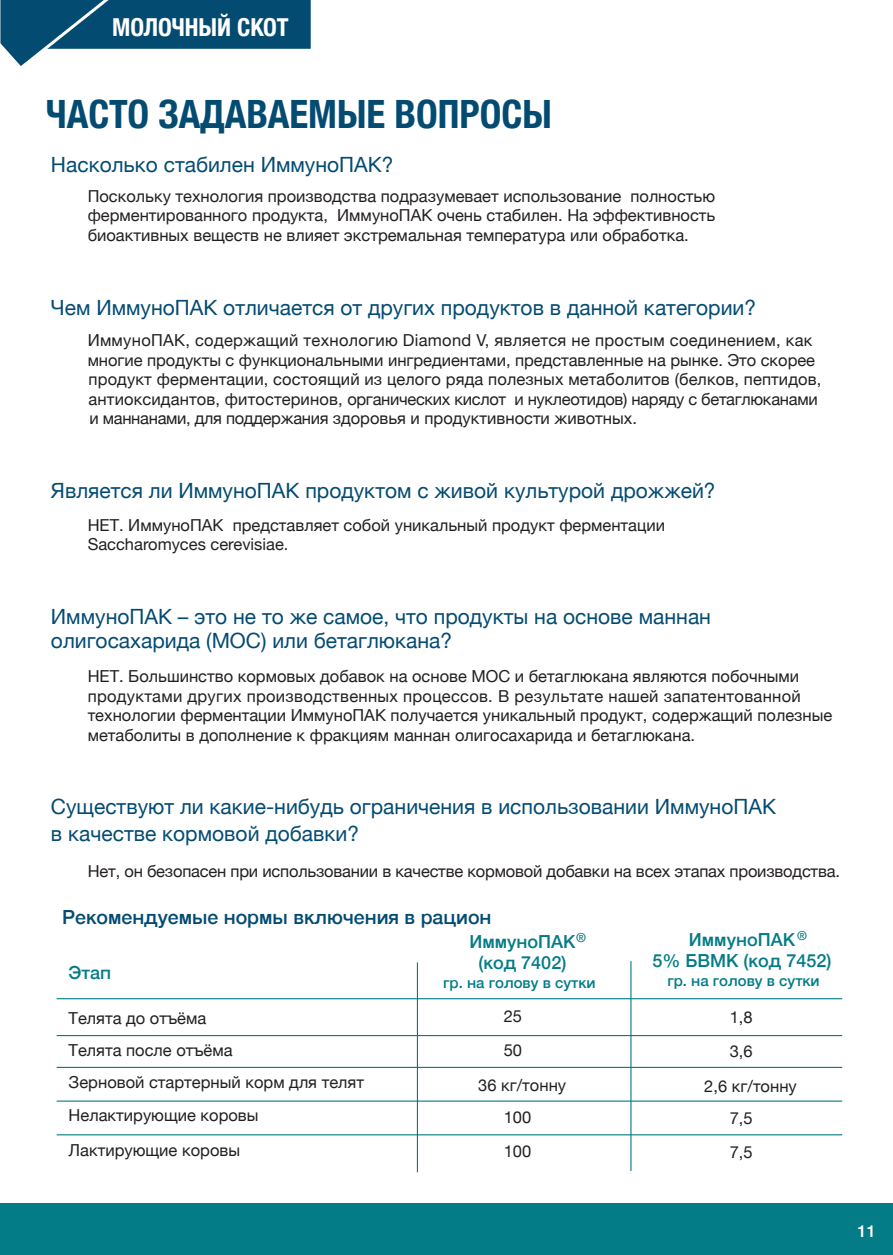
<style>
.page{position:relative;width:893px;height:1255px;background:#fff}
.page>*{position:absolute;margin:0;border:0;box-sizing:border-box;transform-origin:0 0}
.t1{font:700 condensed 39px "Helvetica Neue";color:#044b72}
.t2{font:700 condensed 24.75px "Helvetica Neue";color:#fff}
.t3{font:21px/24px "Helvetica Neue";color:#044b72}
.t4{font:500 19.5px "Helvetica Neue";color:#044b72}
.t5{font:500 18px/21px "Helvetica Neue";color:#047c88;text-align:center}
.t6{font:16.5px/19.5px "Helvetica Neue";color:#231f20}
.t7{font:500 16.5px "Helvetica Neue";color:#fff}
.t8{font:500 15px "Helvetica Neue";color:#047c88}
.t9{font:500 12.45px "Helvetica Neue";color:#047c88}
</style>
<div class="page">
<div style="left:0;top:1203px;width:893px;height:51px;background:#047c88"></div>
<svg style="left:0;top:0;width:311px;height:66px"></svg>
<hr style="left:57px;top:998px;width:785px;height:1px;background:#047c88">
<hr style="left:57px;top:1034px;width:785px;height:2px;background:#047c88">
<hr style="left:57px;top:1066px;width:785px;height:1px;background:#047c88">
<hr style="left:57px;top:1100px;width:785px;height:1px;background:#047c88">
<hr style="left:57px;top:1134px;width:785px;height:1px;background:#047c88">
<hr style="left:417px;top:962px;width:1px;height:210px;background:#047c88">
<hr style="left:630px;top:961px;width:1px;height:209px;background:#047c88">
<h2 class="t2" style="left:112px;top:7px;width:178px">МОЛОЧНЫЙ СКОТ</h2>
<h1 class="t1" style="left:46px;top:82px;width:507px">ЧАСТО ЗАДАВАЕМЫЕ ВОПРОСЫ</h1>
<p class="t3" style="left:51px;top:154px;width:344px">Насколько стабилен ИммуноПАК?</p>
<p class="t6" style="left:88px;top:187px;width:629px;text-align:justify">Поскольку технология производства подразумевает использование полностью ферментированного продукта, ИммуноПАК очень стабилен. На эффективность биоактивных веществ не влияет экстремальная температура или обработка.</p>
<p class="t3" style="left:51px;top:296px;width:707px">Чем ИммуноПАК отличается от других продуктов в данной категории?</p>
<p class="t6" style="left:88px;top:331px;width:735px">ИммуноПАК, содержащий технологию Diamond V, является не простым соединением, как многие продукты с функциональными ингредиентами, представленные на рынке. Это скорее продукт ферментации, состоящий из целого ряда полезных метаболитов (белков, пептидов, антиоксидантов, фитостеринов, органических кислот и нуклеотидов) наряду с бетаглюканами и маннанами, для поддержания здоровья и продуктивности животных.</p>
<p class="t3" style="left:51px;top:479px;width:666px">Является ли ИммуноПАК продуктом с живой культурой дрожжей?</p>
<p class="t6" style="left:88px;top:516px;width:579px">НЕТ. ИммуноПАК представляет собой уникальный продукт ферментации<br>Saccharomyces cerevisiae.</p>
<p class="t3" style="left:51px;top:605px;width:661px">ИммуноПАК – это не то же самое, что продукты на основе маннан олигосахарида (МОС) или бетаглюкана?</p>
<p class="t6" style="left:88px;top:667px;width:746px">НЕТ. Большинство кормовых добавок на основе МОС и бетаглюкана являются побочными продуктами других производственных процессов. В результате нашей запатентованной технологии ферментации ИммуноПАК получается уникальный продукт, содержащий полезные метаболиты в дополнение к фракциям маннан олигосахарида и бетаглюкана.</p>
<p class="t3" style="left:51px;top:794px;width:726px;line-height:27px">Существуют ли какие-нибудь ограничения в использовании ИммуноПАК в качестве кормовой добавки?</p>
<p class="t6" style="left:88px;top:862px;width:754px">Нет, он безопасен при использовании в качестве кормовой добавки на всех этапах производства.</p>
<p class="t4" style="left:62px;top:901px;width:431px">Рекомендуемые нормы включения в рацион</p>
<p class="t5" style="left:69px;top:960px;width:44px">Этап</p>
<p class="t6" style="left:69px;top:1002px;width:297px;line-height:32.8px">Телята до отъёма<br>Телята после отъёма<br>Зерновой стартерный корм для телят<br>Нелактирующие коровы<br>Лактирующие коровы</p>
<p class="t5" style="left:469px;top:929px;width:108px">ИммуноПАК (код 7402)</p>
<p class="t9" style="left:576px;top:927px;width:11px">®</p>
<p class="t9" style="left:797px;top:925px;width:11px">®</p>
<p class="t5" style="left:652px;top:927px;width:180px">ИммуноПАК<br>5% БВМК (код 7452)</p>
<p class="t8" style="left:443px;top:970px;width:154px">гр. на голову в сутки</p>
<p class="t6" style="left:504px;top:1007px;width:20px">25</p>
<p class="t6" style="left:504px;top:1041px;width:20px">50</p>
<p class="t6" style="left:478px;top:1076px;width:89px">36 кг/тонну</p>
<p class="t8" style="left:667px;top:968px;width:154px">гр. на голову в сутки</p>
<p class="t6" style="left:730px;top:1008px;width:24px">1,8</p>
<p class="t6" style="left:730px;top:1042px;width:24px">3,6</p>
<p class="t6" style="left:704px;top:1076px;width:94px">2,6 кг/тонну</p>
<p class="t6" style="left:504px;top:1108px;width:29px">100</p>
<p class="t6" style="left:730px;top:1109px;width:24px">7,5</p>
<p class="t6" style="left:504px;top:1142px;width:29px">100</p>
<p class="t6" style="left:730px;top:1142px;width:24px">7,5</p>
<p class="t7" style="left:857px;top:1217px;width:20px">11</p>
</div>
